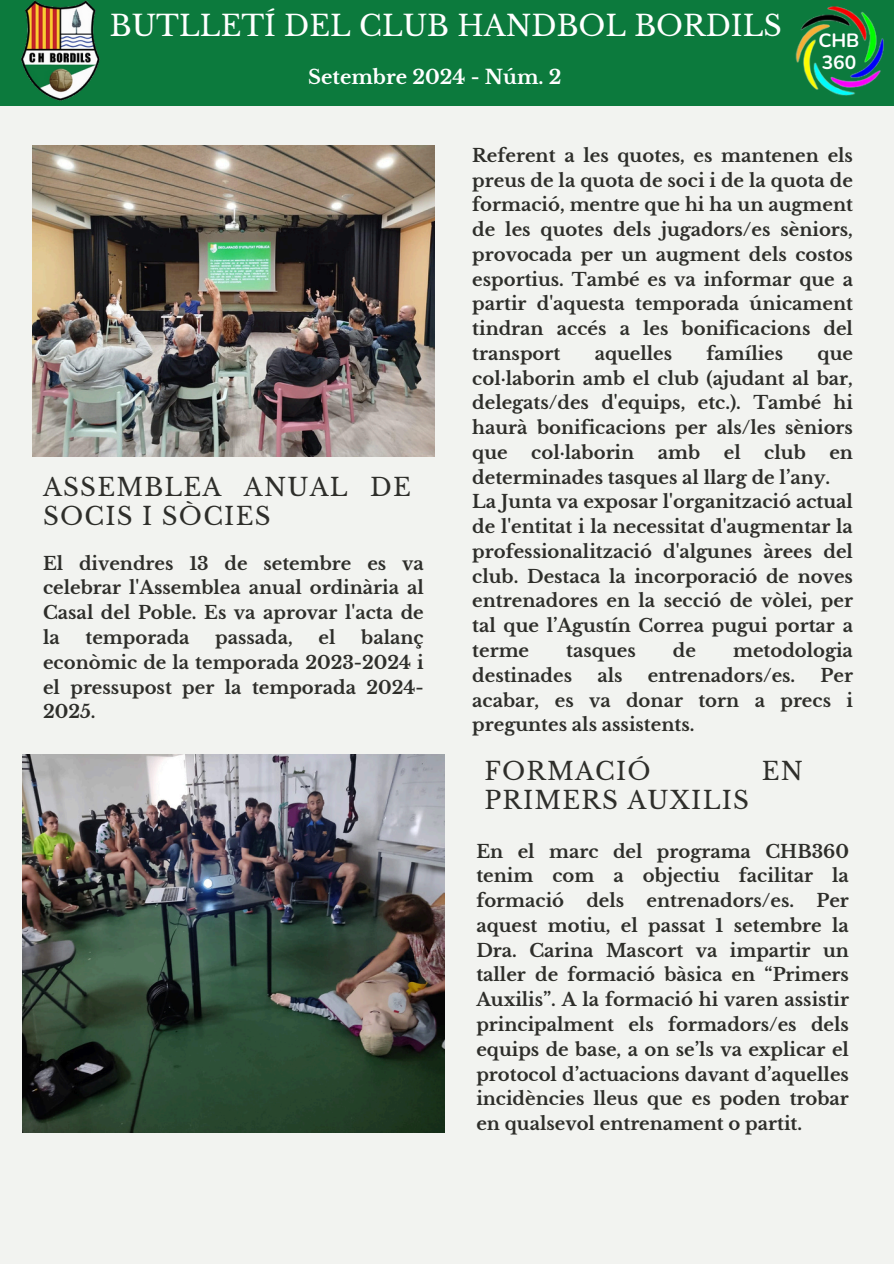
<style>
.page{position:relative;width:894px;height:1264px;background:#fff}
.page>*{position:absolute;margin:0;border:0;box-sizing:border-box;transform-origin:0 0}
.t1{font:28.5px "Libre Baskerville";color:#fff}
.t2{font:24.6px/29.2px "Libre Baskerville";letter-spacing:.05em;color:#2e2e2a}
.t3{font:700 19.5px "Libre Baskerville";color:#fff}
.t4{font:700 19.2px/21.3px "Nunito";color:#fff}
.t5{font:700 18px/24.8px "Libre Baskerville";color:#2e2e2a;text-align:justify}
</style>
<div class="page">
<div style="left:0;top:0;width:893px;height:1263px;background:#f2f3f0"></div>
<img style="left:32px;top:145px;width:402px;height:311px">
<div style="left:0;top:0;width:893px;height:106px;background:#0c7a3d"></div>
<img style="left:21px;top:0;width:79px;height:101px">
<img style="left:795px;top:6px;width:89px;height:90px">
<img style="left:22px;top:754px;width:422px;height:378px">
<p class="t1" style="left:110px;top:9px;width:673px">BUTLLETÍ DEL CLUB HANDBOL BORDILS</p>
<p class="t3" style="left:308px;top:65px;width:255px">Setembre 2024 - Núm. 2</p>
<p class="t4" style="left:818px;top:30px;width:43px">CHB<br>360</p>
<p class="t2" style="left:43px;top:472px;width:369px">ASSEMBLEA ANUAL DE<br>SOCIS I SÒCIES</p>
<h2 class="t5" style="left:43px;top:551px;width:382px">El divendres 13 de setembre es va celebrar l'Assemblea anual ordinària al Casal del Poble. Es va aprovar l'acta de la</h2>
<h2 class="t5" style="left:43px;top:625px;width:382px;text-indent:318px">balanç econòmic de la temporada 2023-2024 i el pressupost per la temporada 2024- 2025.</h2>
<h2 class="t5" style="left:85px;top:625px;width:105px">temporada</h2>
<h2 class="t5" style="left:215px;top:625px;width:79px">passada,</h2>
<h2 class="t5" style="left:318px;top:625px;width:18px">el</h2>
<p class="t5" style="left:472px;top:143px;width:382px">Referent a les quotes, es mantenen els preus de la quota de soci i de la quota de formació, mentre que hi ha un augment de les quotes dels jugadors/es sèniors, provocada per un augment dels costos esportius. També es va informar que a partir d'aquesta temporada únicament tindran accés a les bonificacions del transport</p>
<p class="t5" style="left:594px;top:341px;width:79px">aquelles</p>
<p class="t5" style="left:706px;top:341px;width:78px">famílies</p>
<p class="t5" style="left:472px;top:341px;width:382px;text-indent:345px">que col·laborin amb el club (ajudant al bar, delegats/des d'equips, etc.). També hi haurà bonificacions per als/les sèniors que</p>
<p class="t5" style="left:531px;top:440px;width:104px">col·laborin</p>
<p class="t5" style="left:657px;top:440px;width:44px">amb</p>
<p class="t5" style="left:723px;top:440px;width:18px">el</p>
<p class="t5" style="left:764px;top:440px;width:43px">club</p>
<p class="t5" style="left:472px;top:440px;width:382px;text-indent:357px">en determinades tasques al llarg de l’any.</p>
<h2 class="t5" style="left:472px;top:490px;width:382px">La Junta va exposar l'organització actual de l'entitat i la necessitat d'augmentar la professionalització d'algunes àrees del club. Destaca la incorporació de noves entrenadores en la secció de vòlei, per tal que l’Agustín Correa pugui portar a terme</h2>
<h2 class="t5" style="left:566px;top:638px;width:71px">tasques</h2>
<h2 class="t5" style="left:672px;top:638px;width:25px">de</h2>
<h2 class="t5" style="left:733px;top:638px;width:121px">metodologia</h2>
<h2 class="t5" style="left:472px;top:663px;width:101px">destinades</h2>
<h2 class="t5" style="left:597px;top:663px;width:27px">als</h2>
<h2 class="t5" style="left:647px;top:663px;width:149px">entrenadors/es.</h2>
<h2 class="t5" style="left:472px;top:663px;width:382px;text-indent:348px">Per acabar, es va donar torn a precs i preguntes als assistents.</h2>
<h3 class="t2" style="left:484px;top:756px;width:168px">FORMACIÓ</h3>
<h3 class="t2" style="left:761px;top:756px;width:43px">EN</h3>
<h3 class="t2" style="left:484px;top:785px;width:266px">PRIMERS AUXILIS</h3>
<p class="t5" style="left:476px;top:839px;width:374px">En el marc del programa CHB360 tenim com a objectiu facilitar la formació dels entrenadors/es. Per aquest motiu, el passat 1 setembre la Dra. Carina Mascort va impartir un taller de formació bàsica en “Primers Auxilis”. A la formació hi varen assistir principalment els formadors/es dels equips de base, a on se’ls va explicar el protocol d’actuacions davant d’aquelles incidències lleus que es poden trobar en qualsevol entrenament o partit.</p>
</div>
